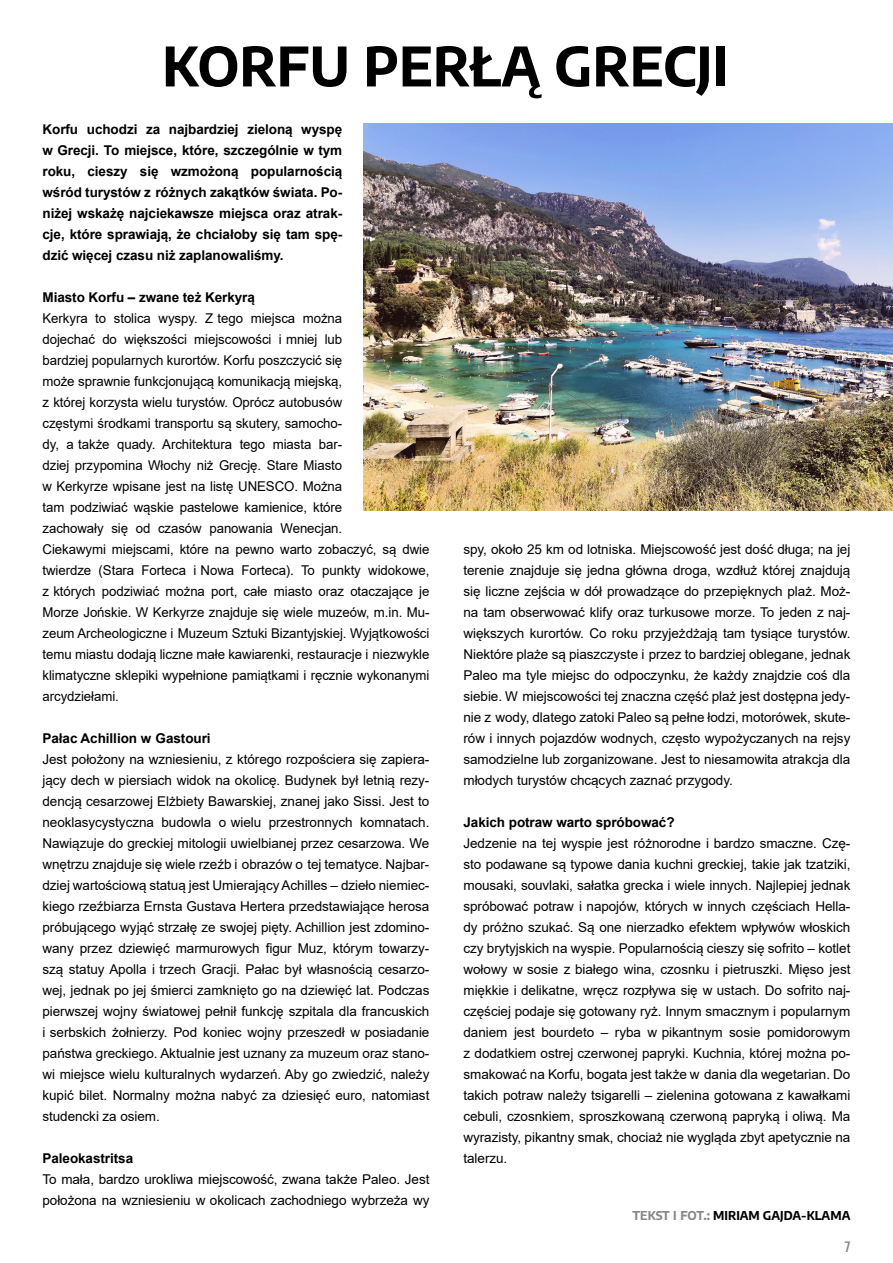
<style>
.page{position:relative;width:893px;height:1263px;background:#fff}
.page>*{position:absolute;margin:0;border:0;box-sizing:border-box;transform-origin:0 0}
.t1{font:700 54px "Encode Sans";color:#000}
.t2{font:700 15px "Bebas Neue";color:#878787}
.t3{font:13.5px/21px "Arial";letter-spacing:-.005em;color:#000;text-align:justify}
.t4{font:700 13.5px/21px "Arial";letter-spacing:-.005em;color:#000;text-align:justify}
.t5{font:700 12px "Encode Sans";color:#000}
.s1{color:#878787}
</style>
<div class="page">
<img style="left:364px;top:124px;width:529px;height:386px">
<h1 class="t1" style="left:162px;top:26px;width:568px">KORFU PERŁĄ GRECJI</h1>
<p class="t4" style="left:43px;top:119px;width:301px">Korfu uchodzi za najbardziej zieloną wyspę w Grecji. To miejsce, które, szczególnie w tym roku, cieszy się wzmożoną popularnością wśród turystów z różnych zakątków świata. Po&shy;niżej wskażę najciekawsze miejsca oraz atrak&shy;cje, które sprawiają, że chciałoby się tam spę&shy;dzić więcej czasu niż zaplanowaliśmy.</p>
<p class="t4" style="left:43px;top:287px;width:214px">Miasto Korfu – zwane też Kerkyrą</p>
<p class="t3" style="left:43px;top:307px;width:388px;text-align:left">Kerkyra to stolica wyspy. Z tego miejsca można<br>dojechać do większości miejscowości i mniej lub<br>bardziej popularnych kurortów. Korfu poszczycić się<br>może sprawnie funkcjonującą komunikacją miejską,<br>z której korzysta wielu turystów. Oprócz autobusów<br>częstymi środkami transportu są skutery, samocho-<br>dy, a także quady. Architektura tego miasta bar-<br>dziej przypomina Włochy niż Grecję. Stare Miasto<br>w Kerkyrze wpisane jest na listę UNESCO. Można<br>tam podziwiać wąskie pastelowe kamienice, które<br>zachowały się od czasów panowania Wenecjan.<br>Ciekawymi miejscami, które na pewno warto zobaczyć, są dwie twierdze (Stara Forteca i Nowa Forteca). To punkty widokowe, z których podziwiać można port, całe miasto oraz otaczające je Morze Jońskie. W Kerkyrze znajduje się wiele muzeów, m.in. Mu&shy;zeum Archeologiczne i Muzeum Sztuki Bizantyjskiej. Wyjątkowości temu miastu dodają liczne małe kawiarenki, restauracje i niezwykle klimatyczne sklepiki wypełnione pamiątkami i ręcznie wykonanymi arcydziełami.</p>
<p class="t4" style="left:43px;top:728px;width:170px">Pałac Achillion w Gastouri</p>
<p class="t3" style="left:43px;top:748px;width:388px">Jest położony na wzniesieniu, z którego rozpościera się zapiera&shy;jący dech w piersiach widok na okolicę. Budynek był letnią rezy&shy;dencją cesarzowej Elżbiety Bawarskiej, znanej jako Sissi. Jest to neoklasycystyczna budowla o wielu przestronnych komnatach.<br>Nawiązuje do greckiej mitologii uwielbianej przez cesarzowa. We wnętrzu znajduje się wiele rzeźb i obrazów o tej tematyce. Najbar&shy;dziej wartościową statuą jest Umierający Achilles – dzieło niemiec&shy;kiego rzeźbiarza Ernsta Gustava Hertera przedstawiające herosa próbującego wyjąć strzałę ze swojej pięty. Achillion jest zdomino&shy;wany przez dziewięć marmurowych figur Muz, którym towarzy&shy;szą statuy Apolla i trzech Gracji. Pałac był własnością cesarzo&shy;wej, jednak po jej śmierci zamknięto go na dziewięć lat. Podczas pierwszej wojny światowej pełnił funkcję szpitala dla francuskich i serbskich żołnierzy. Pod koniec wojny przeszedł w posiadanie państwa greckiego. Aktualnie jest uznany za muzeum oraz stano&shy;wi miejsce wielu kulturalnych wydarzeń. Aby go zwiedzić, należy kupić bilet. Normalny można nabyć za dziesięć euro, natomiast studencki za osiem.</p>
<p class="t4" style="left:43px;top:1148px;width:92px">Paleokastritsa</p>
<p class="t3" style="left:43px;top:1169px;width:388px">To mała, bardzo urokliwa miejscowość, zwana także Paleo. Jest położona na wzniesieniu w okolicach zachodniego wybrzeża wy</p>
<p class="t3" style="left:463px;top:539px;width:388px">spy, około 25 km od lotniska. Miejscowość jest dość długa; na jej terenie znajduje się jedna główna droga, wzdłuż której znajdują się liczne zejścia w dół prowadzące do przepięknych plaż. Moż&shy;na tam obserwować klify oraz turkusowe morze. To jeden z naj&shy;większych kurortów. Co roku przyjeżdżają tam tysiące turystów.<br>Niektóre plaże są piaszczyste i przez to bardziej oblegane, jednak Paleo ma tyle miejsc do odpoczynku, że każdy znajdzie coś dla siebie. W miejscowości tej znaczna część plaż jest dostępna jedy&shy;nie z wody, dlatego zatoki Paleo są pełne łodzi, motorówek, skute&shy;rów i innych pojazdów wodnych, często wypożyczanych na rejsy samodzielne lub zorganizowane. Jest to niesamowita atrakcja dla młodych turystów chcących zaznać przygody.</p>
<p class="t4" style="left:463px;top:812px;width:213px">Jakich potraw warto spróbować?</p>
<p class="t3" style="left:463px;top:833px;width:388px">Jedzenie na tej wyspie jest różnorodne i bardzo smaczne. Czę&shy;sto podawane są typowe dania kuchni greckiej, takie jak tzatziki, mousaki, souvlaki, sałatka grecka i wiele innych. Najlepiej jednak spróbować potraw i napojów, których w innych częściach Hella&shy;dy próżno szukać. Są one nierzadko efektem wpływów włoskich czy brytyjskich na wyspie. Popularnością cieszy się sofrito – kotlet wołowy w sosie z białego wina, czosnku i pietruszki. Mięso jest miękkie i delikatne, wręcz rozpływa się w ustach. Do sofrito naj&shy;częściej podaje się gotowany ryż. Innym smacznym i popularnym daniem jest bourdeto – ryba w pikantnym sosie pomidorowym z dodatkiem ostrej czerwonej papryki. Kuchnia, której można po&shy;smakować na Korfu, bogata jest także w dania dla wegetarian. Do takich potraw należy tsigarelli – zielenina gotowana z kawałkami cebuli, czosnkiem, sproszkowaną czerwoną papryką i oliwą. Ma wyrazisty, pikantny smak, chociaż nie wygląda zbyt apetycznie na talerzu.</p>
<p class="t5" style="left:633px;top:1207px;width:219px"><span class="s1">TEKST I FOT.:</span> MIRIAM GAJDA-KLAMA</p>
<p class="t2" style="left:844px;top:1238px;width:7px">7</p>
</div>
